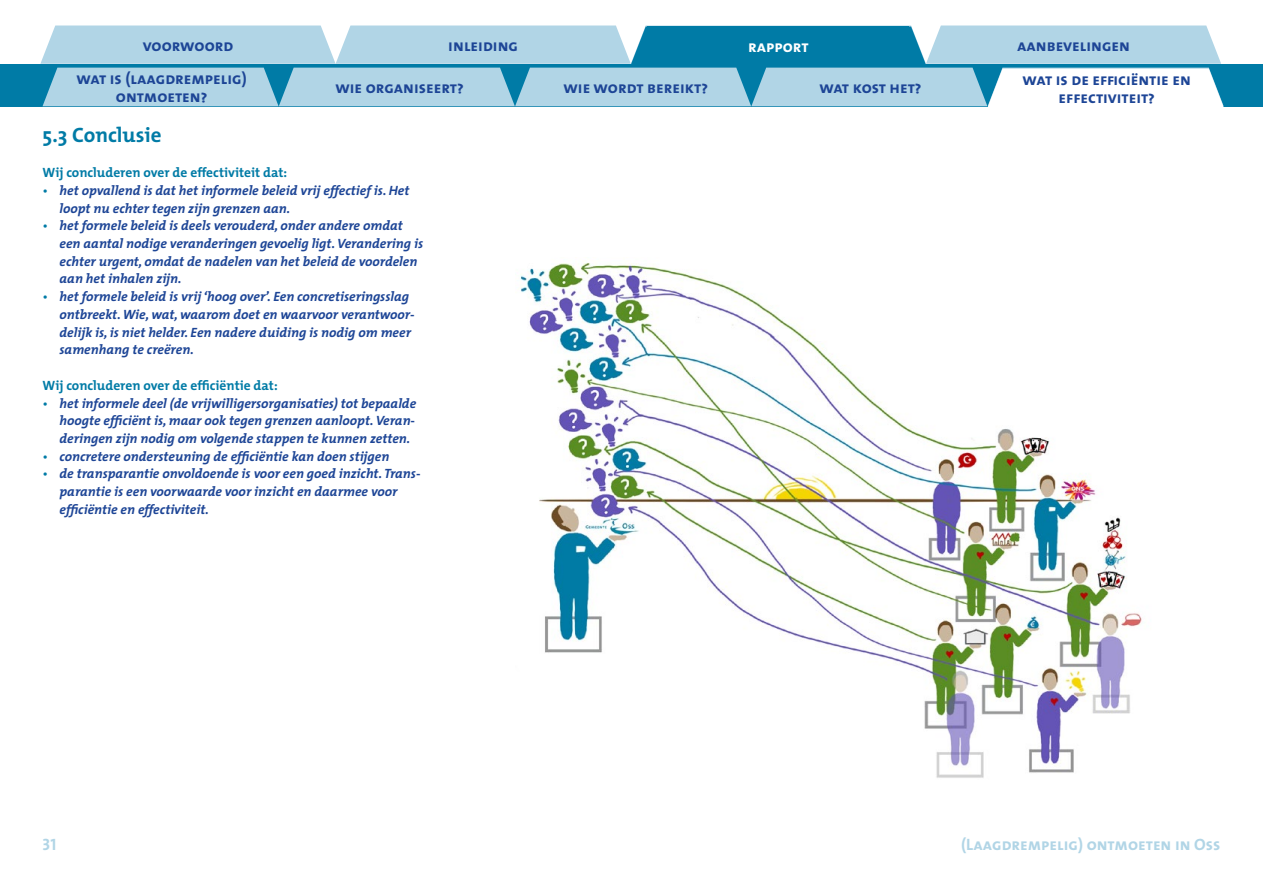
<style>
.page{position:relative;width:1263px;height:893px;background:#fff}
.page>*{position:absolute;margin:0;border:0;box-sizing:border-box;transform-origin:0 0}
.t1{font:700 21px "The Mix";color:#007ba6}
.t2{font:16.5px/18px "The Mix Bold Caps";color:#1d4596;text-align:center}
.t3{font:16.5px "The Mix Bold Caps";color:#b1d5e6}
.t4{font:16.5px "The Mix Bold Caps";letter-spacing:-.02em;color:#1d4596}
.t5{font:16.5px "The Mix Bold Caps";color:#fff}
.P_opsom{font:italic 700 13.5px/17.7px "The Mix";color:#1d4596}
.t6{font:700 13.5px "The Mix";color:#007ba6}
.s1{font-weight:400;font-style:normal;color:#007ba6}
</style>
<div class="page">
<div style="left:0;top:64px;width:1263px;height:42px;background:#007ba6"></div>
<svg style="left:40px;top:26px;width:1184px;height:81px;background:#8ec3d9"></svg>
<div style="left:1005px;top:69px;width:204px;height:38px;background:#fff"></div>
<img style="left:520px;top:263px;width:622px;height:515px">
<p class="t2" style="left:143px;top:36px;width:92px">voorwoord</p>
<p class="t2" style="left:448px;top:36px;width:71px">inleiding</p>
<p class="t2" style="left:1017px;top:36px;width:114px">aanbevelingen</p>
<p class="t5" style="left:748px;top:32px;width:62px">rapport</p>
<p class="t2" style="left:76px;top:69px;width:172px">wat is (laagdrempelig) ontmoeten?</p>
<p class="t2" style="left:335px;top:78px;width:130px">wie organiseert?</p>
<p class="t2" style="left:564px;top:78px;width:146px">wie wordt bereikt?</p>
<p class="t4" style="left:819px;top:74px;width:104px">wat kost het?</p>
<p class="t2" style="left:1022px;top:69px;width:170px">wat is de ef f iciëntie en effectiviteit?</p>
<h2 class="t1" style="left:43px;top:117px;width:121px">5.3 Conclusie</h2>
<h4 class="t6" style="left:43px;top:161px;width:246px">Wij concluderen over de effectiviteit dat:</h4>
<p class="P_opsom" style="left:60px;top:181px;width:351px;text-indent:-17px"><span class="s1">•</span> het opvallend is dat het informele beleid vrij effectief is. Het loopt nu echter tegen zijn grenzen aan.</p>
<p class="P_opsom" style="left:60px;top:217px;width:365px;text-indent:-17px"><span class="s1">•</span> het formele beleid is deels verouderd, onder andere omdat een aantal nodige veranderingen gevoelig ligt. Verandering is echter urgent, omdat de nadelen van het beleid de voordelen aan het inhalen zijn.</p>
<p class="P_opsom" style="left:60px;top:287px;width:356px;text-indent:-17px"><span class="s1">•</span> het formele beleid is vrij ‘hoog over’. Een concretiseringsslag ontbreekt. Wie, wat, waarom doet en waarvoor verantwoor&shy;delijk is, is niet helder. Een nadere duiding is nodig om meer samenhang te creëren.</p>
<h4 class="t6" style="left:43px;top:374px;width:237px">Wij concluderen over de efficiëntie dat:</h4>
<p class="P_opsom" style="left:60px;top:394px;width:358px;text-align:justify;text-indent:-17px"><span class="s1">•</span> het informele deel (de vrijwilligersorganisaties) tot bepaalde hoogte efficiënt is, maar ook tegen grenzen aanloopt. Veran&shy;deringen zijn nodig om volgende stappen te kunnen zetten.</p>
<p class="P_opsom" style="left:43px;top:447px;width:348px"><span class="s1">•</span> concretere ondersteuning de efficiëntie kan doen stijgen</p>
<p class="P_opsom" style="left:60px;top:465px;width:362px;text-indent:-17px"><span class="s1">•</span> de transparantie onvoldoende is voor een goed inzicht. Trans&shy;parantie is een voorwaarde voor inzicht en daarmee voor efficiëntie en effectiviteit.</p>
<p class="t3" style="left:43px;top:831px;width:15px">31</p>
<p class="t3" style="left:961px;top:831px;width:261px">(Laagdrempelig) ontmoeten in Oss</p>
</div>
